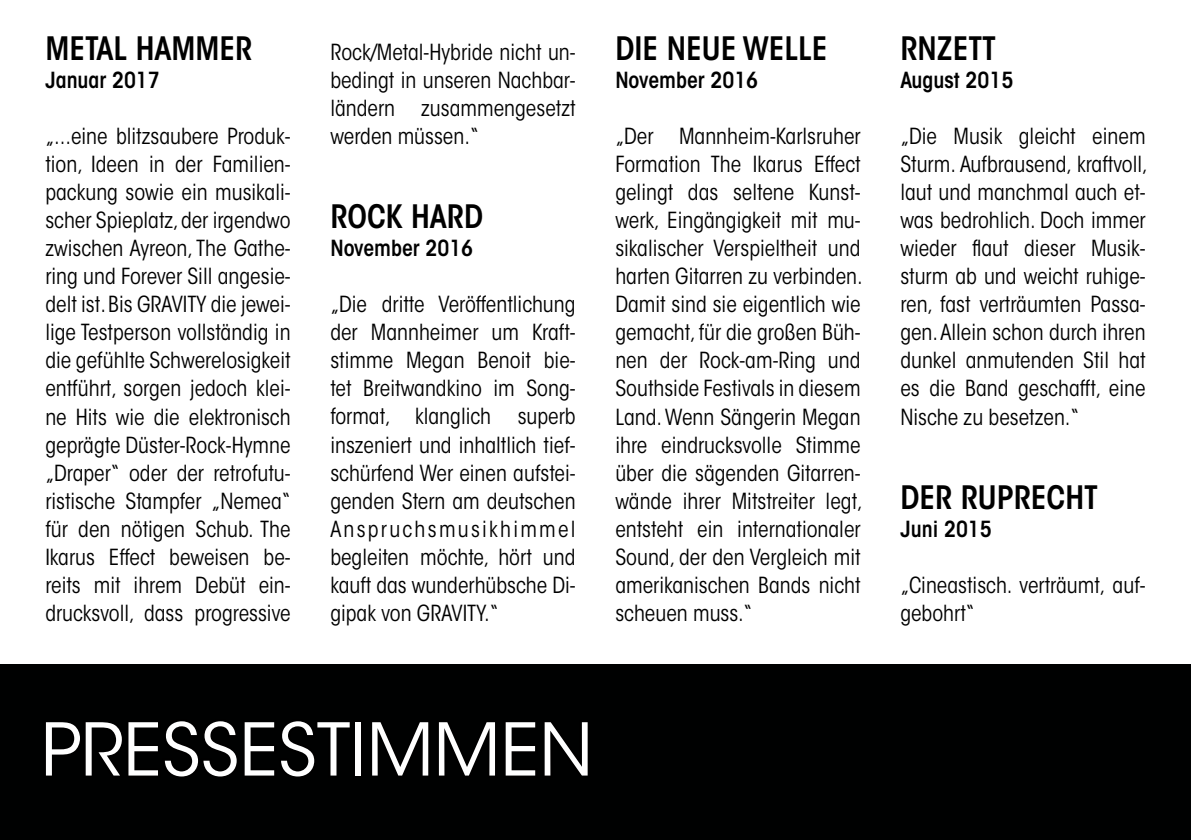
<style>
.page{position:relative;width:1191px;height:840px;background:#fff}
.page>*{position:absolute;margin:0;border:0;box-sizing:border-box;transform-origin:0 0}
.t1{font:72px "ITC Avant Garde Std";color:#fff}
.t2{font:600 condensed 32px "ITC Avant Garde Std";color:#000}
.t3{font:condensed 22px/28px "ITC Avant Garde Std";color:#000;text-align:justify}
.t4{font:600 condensed 22px "ITC Avant Garde Std";color:#000}
</style>
<div class="page">
<div style="left:0;top:663px;width:1191px;height:176px;background:#000101"></div>
<h2 class="t2" style="left:45px;top:28px;width:209px">METAL HAMMER</h2>
<p class="t4" style="left:45px;top:66px;width:116px">Januar 2017</p>
<p class="t3" style="left:45px;top:122px;width:247px">„...eine blitzsaubere Produk&shy;tion, Ideen in der Familien&shy;packung sowie ein musikali&shy;scher Spieplatz, der irgendwo zwischen Ayreon, The Gathe&shy;ring und Forever Sill angesie&shy;delt ist. Bis GRAVITY die jewei&shy;lige Testperson vollständig in die gefühlte Schwerelosigkeit entführt, sorgen jedoch klei&shy;ne Hits wie die elektronisch geprägte Düster-Rock-Hymne „Draper“ oder der retrofutu&shy;ristische Stampfer „Nemea“ für den nötigen Schub. The Ikarus Effect beweisen be&shy;reits mit ihrem Debüt ein&shy;drucksvoll, dass progressive</p>
<p class="t3" style="left:330px;top:38px;width:247px">Rock/Metal-Hybride nicht un&shy;bedingt in unseren Nachbar&shy;ländern zusammengesetzt werden müssen.“</p>
<h2 class="t2" style="left:330px;top:196px;width:154px">ROCK HARD</h2>
<p class="t4" style="left:330px;top:234px;width:144px">November 2016</p>
<p class="t3" style="left:330px;top:290px;width:247px">„Die dritte Veröffentlichung der Mannheimer um Kraft&shy;stimme Megan Benoit bie&shy;tet Breitwandkino im Song&shy;format, klanglich superb inszeniert und inhaltlich tief&shy;schürfend Wer einen aufstei&shy;genden Stern am deutschen Anspruchsmusikhimmel begleiten möchte, hört und kauft das wunderhübsche Di&shy;gipak von GRAVITY.“</p>
<h2 class="t2" style="left:615px;top:28px;width:214px">DIE NEUE WELLE</h2>
<p class="t4" style="left:615px;top:66px;width:144px">November 2016</p>
<p class="t3" style="left:615px;top:122px;width:249px">„Der Mannheim-Karlsruher Formation The Ikarus Effect gelingt das seltene Kunst&shy;werk, Eingängigkeit mit mu&shy;sikalischer Verspieltheit und harten Gitarren zu verbinden.<br>Damit sind sie eigentlich wie gemacht, für die großen Büh&shy;nen der Rock-am-Ring und Southside Festivals in diesem Land. Wenn Sängerin Megan ihre eindrucksvolle Stimme über die sägenden Gitarren&shy;wände ihrer Mitstreiter legt, entsteht ein internationaler Sound, der den Vergleich mit amerikanischen Bands nicht scheuen muss.“</p>
<h1 class="t1" style="left:41px;top:705px;width:553px">PRESSESTIMMEN</h1>
<h2 class="t2" style="left:900px;top:28px;width:97px">RNZETT</h2>
<p class="t4" style="left:900px;top:66px;width:114px">August 2015</p>
<p class="t3" style="left:900px;top:122px;width:249px">„Die Musik gleicht einem Sturm. Aufbrausend, kraftvoll, laut und manchmal auch et&shy;was bedrohlich. Doch immer wieder flaut dieser Musik&shy;sturm ab und weicht ruhige&shy;ren, fast verträumten Passa&shy;gen. Allein schon durch ihren dunkel anmutenden Stil hat es die Band geschafft, eine Nische zu besetzen.“</p>
<h2 class="t2" style="left:900px;top:476px;width:199px">DER RUPRECHT</h2>
<p class="t4" style="left:900px;top:514px;width:93px">Juni 2015</p>
<p class="t3" style="left:900px;top:570px;width:247px">„Cineastisch. verträumt, auf&shy;gebohrt“</p>
</div>
